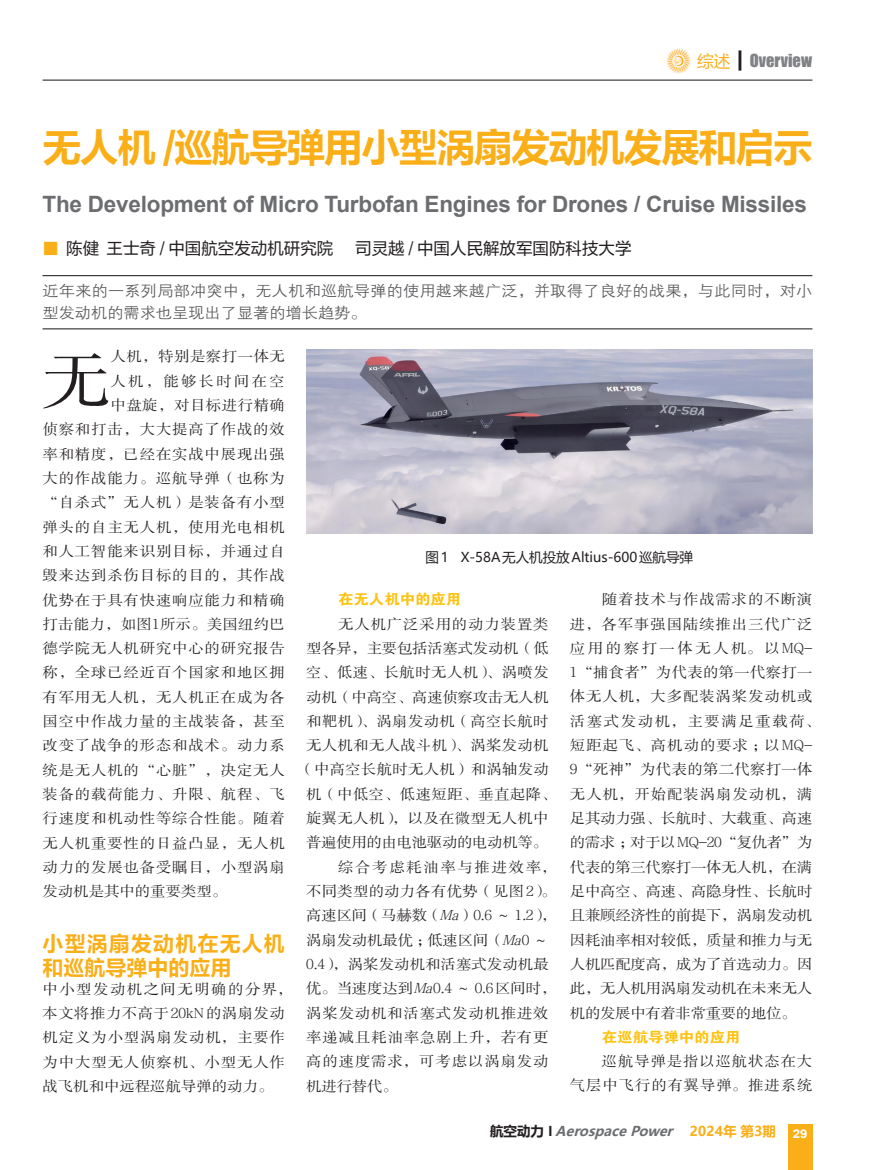
<style>
.page{position:relative;width:872px;height:1170px;background:#fff}
.page>*{position:absolute;margin:0;border:0;box-sizing:border-box;transform-origin:0 0}
.t1{font:62.85px "FZSSJW GB1 0";color:#231f20;scale:1.08 1}
.t2{font:39px "FZLTCHJW GB1 0";letter-spacing:-.04em;color:#faaf18}
.t3{font:700 22.5px "Arial";letter-spacing:-.01em;color:#6c6d70}
.t4{font:21px/24.3px "FZLTCHJW GB1 0";letter-spacing:.055em;color:#faaf18}
.t5{font:16.5px "FZLTHJW GB1 0";color:#231f20}
.t6{font:16.5px "Impact";color:#808285}
.t7{font:15px/22.5px "FZZDXJW GB1 0";letter-spacing:.01em;color:#57585a;scale:1.08 1}
.t8{font:14.25px/24.3px "FZSSJW GB1 0";letter-spacing:.055em;color:#231f20;scale:1.08 1}
.t9{font:14.25px/24.3px "FZSSJW GB1 0";letter-spacing:-.015em;color:#231f20;scale:1.08 1}
.t10{font:14.25px "FZSSJW GB1 0";letter-spacing:.015em;color:#231f20;scale:1.08 1}
.t11{font:14.25px "FZSSJW GB1 0";letter-spacing:.02em;color:#231f20;scale:1.08 1}
.t12{font:14.25px "FZSSJW GB1 0";letter-spacing:-.01em;color:#231f20;scale:1.08 1}
.t13{font:14.25px "FZSSJW GB1 0";letter-spacing:.035em;color:#231f20;scale:1.08 1}
.t14{font:14.25px "FZSSJW GB1 0";letter-spacing:.005em;color:#231f20;scale:1.08 1}
.t15{font:14.25px "FZDHTJW GB1 0";color:#fec210;scale:1.08 1}
.t16{font:14.25px "FZSSJW GB1 0";letter-spacing:.025em;color:#231f20;scale:1.08 1}
.t17{font:14.25px "FZSSJW GB1 0";letter-spacing:.03em;color:#231f20;scale:1.08 1}
.t18{font:14.25px "FZSSJW GB1 0";letter-spacing:-.02em;color:#231f20;scale:1.08 1}
.t19{font:14.25px "FZSSJW GB1 0";letter-spacing:.11em;color:#231f20;scale:1.08 1}
.t20{font:14.25px "FZSSJW GB1 0";color:#231f20;scale:1.08 1}
.t21{font:14.25px "FZSSJW GB1 0";letter-spacing:.15em;color:#231f20;scale:1.08 1}
.t22{font:italic 700 13.5px "Microsoft Ya Hei";color:#6c6d70}
.t23{font:13.5px "Microsoft Ya Hei";color:#231f20}
.s1{font-family:"Microsoft Ya Hei";color:#faaf18}
.s2{font-family:"Microsoft Ya Hei";color:#231f20}
.s3{color:#faaf18}
.s4{font-style:italic}
.s5{font-style:normal;color:#231f20}
.s6{font-style:normal;color:#faaf18}
</style>
<div class="page">
<div style="left:787px;top:1124px;width:25px;height:45px;background:#faaf18"></div>
<img style="left:666px;top:49px;width:24px;height:24px">
<hr style="left:43px;top:80px;width:769px;height:1px;background:#231f20">
<hr style="left:43px;top:275px;width:769px;height:1px;background:#231f20">
<hr style="left:43px;top:328px;width:769px;height:1px;background:#231f20">
<img style="left:306px;top:349px;width:506px;height:185px">
<p class="t6" style="left:697px;top:48px;width:116px"><span class="s1">综述</span> <span class="s2">┃</span> OVERVIEW</p>
<h2 class="t2" style="left:43px;top:126px;width:771px">无人机 /巡航导弹用小型涡扇发动机发展和启示</h2>
<h3 class="t3" style="left:43px;top:188px;width:766px">The Development of Micro Turbofan Engines for Drones / Cruise Missiles</h3>
<p class="t5" style="left:43px;top:239px;width:292px"><span class="s3">■</span> 陈健 王士奇 / 中国航空发动机研究院</p>
<p class="t5" style="left:355px;top:239px;width:278px">司灵越 / 中国人民解放军国防科技大学</p>
<p class="t7" style="left:43px;top:280px;width:714px">近年来的一系列局部冲突中，无人机和巡航导弹的使用越来越广泛，并取得了良好的战果，与此同时，对小型发动机的需求也呈现出了显著的增长趋势。</p>
<h1 class="t1" style="left:43px;top:348px;width:64px">无</h1>
<p class="t13" style="left:110px;top:349px;width:163px">人机，特别是察打一体无</p>
<p class="t21" style="left:110px;top:373px;width:163px">人机，能够长时间在空</p>
<p class="t13" style="left:110px;top:397px;width:163px">中盘旋，对目标进行精确</p>
<p class="t8" style="left:43px;top:417px;width:226px">侦察和打击，大大提高了作战的效</p>
<p class="t8" style="left:43px;top:442px;width:226px">率和精度，已经在实战中展现出强</p>
<p class="t8" style="left:43px;top:466px;width:226px">大的作战能力。巡航导弹（也称为</p>
<p class="t8" style="left:43px;top:490px;width:226px">“自杀式”无人机）是装备有小型</p>
<p class="t8" style="left:43px;top:515px;width:226px">弹头的自主无人机，使用光电相机</p>
<p class="t8" style="left:43px;top:539px;width:226px">和人工智能来识别目标，并通过自</p>
<p class="t8" style="left:43px;top:563px;width:226px">毁来达到杀伤目标的目的，其作战</p>
<p class="t8" style="left:43px;top:588px;width:226px">优势在于具有快速响应能力和精确</p>
<p class="t10" style="left:43px;top:616px;width:226px">打击能力，如图1所示。美国纽约巴</p>
<p class="t8" style="left:43px;top:636px;width:226px">德学院无人机研究中心的研究报告</p>
<p class="t8" style="left:43px;top:660px;width:226px">称，全球已经近百个国家和地区拥</p>
<p class="t8" style="left:43px;top:685px;width:226px">有军用无人机，无人机正在成为各</p>
<p class="t8" style="left:43px;top:709px;width:226px">国空中作战力量的主战装备，甚至</p>
<p class="t8" style="left:43px;top:733px;width:226px">改变了战争的形态和战术。动力系</p>
<p class="t8" style="left:43px;top:758px;width:226px">统是无人机的“心脏”，决定无人</p>
<p class="t8" style="left:43px;top:782px;width:226px">装备的载荷能力、升限、航程、飞</p>
<p class="t8" style="left:43px;top:806px;width:226px">行速度和机动性等综合性能。随着</p>
<p class="t8" style="left:43px;top:830px;width:226px">无人机重要性的日益凸显，无人机</p>
<p class="t8" style="left:43px;top:855px;width:226px">动力的发展也备受瞩目，小型涡扇</p>
<p class="t20" style="left:43px;top:883px;width:172px">发动机是其中的重要类型。</p>
<h3 class="t4" style="left:43px;top:932px;width:244px">小型涡扇发动机在无人机和巡航导弹中的应用</h3>
<p class="t8" style="left:43px;top:976px;width:233px">中小型发动机之间无明确的分界，本文将推力不高于20kN的涡扇发动机定义为小型涡扇发动机，主要作为中大型无人侦察机、小型无人作战飞机和中远程巡航导弹的动力。</p>
<p class="t23" style="left:425px;top:548px;width:269px">图1 X-58A无人机投放Altius-600巡航导弹</p>
<p class="t15" style="left:338px;top:591px;width:116px">在无人机中的应用</p>
<p class="t8" style="left:338px;top:612px;width:196px">无人机广泛采用的动力装置类</p>
<p class="t9" style="left:306px;top:636px;width:226px">型各异，主要包括活塞式发动机（低</p>
<p class="t16" style="left:306px;top:664px;width:226px">空、低速、长航时无人机）、涡喷发</p>
<p class="t9" style="left:306px;top:684px;width:226px">动机（中高空、高速侦察攻击无人机</p>
<p class="t11" style="left:306px;top:713px;width:226px">和靶机）、涡扇发动机（高空长航时</p>
<p class="t11" style="left:306px;top:737px;width:226px">无人机和无人战斗机）、涡桨发动机</p>
<p class="t10" style="left:298px;top:762px;width:233px">（中高空长航时无人机）和涡轴发动</p>
<p class="t17" style="left:306px;top:786px;width:233px">机（中低空、低速短距、垂直起降、</p>
<p class="t11" style="left:306px;top:810px;width:226px">旋翼无人机），以及在微型无人机中</p>
<p class="t18" style="left:306px;top:835px;width:225px">普遍使用的由电池驱动的电动机等。</p>
<p class="t19" style="left:338px;top:859px;width:204px">综合考虑耗油率与推进效率，</p>
<p class="t10" style="left:306px;top:883px;width:233px">不同类型的动力各有优势（见图2）。</p>
<p class="t8" style="left:306px;top:903px;width:233px">高速区间（马赫数（<span class="s4">Ma</span>）0.6 ～ 1.2），</p>
<p class="t12" style="left:306px;top:932px;width:226px">涡扇发动机最优；低速区间（<span class="s4">Ma</span>0 ～</p>
<p class="t14" style="left:306px;top:956px;width:226px">0.4），涡桨发动机和活塞式发动机最</p>
<p class="t12" style="left:306px;top:980px;width:233px">优。当速度达到<span class="s4">Ma</span>0.4 ～ 0.6区间时，</p>
<p class="t8" style="left:306px;top:1000px;width:226px">涡桨发动机和活塞式发动机推进效</p>
<p class="t8" style="left:306px;top:1025px;width:226px">率递减且耗油率急剧上升，若有更</p>
<p class="t8" style="left:306px;top:1049px;width:226px">高的速度需求，可考虑以涡扇发动</p>
<p class="t8" style="left:306px;top:1073px;width:86px">机进行替代。</p>
<p class="t9" style="left:570px;top:587px;width:233px;text-indent:32px">随着技术与作战需求的不断演进，各军事强国陆续推出三代广泛应用的察打一体无人机。以MQ-<br>1“捕食者”为代表的第一代察打一体无人机，大多配装涡桨发动机或活塞式发动机，主要满足重载荷、短距起飞、高机动的要求；以MQ-<br>9“死神”为代表的第二代察打一体无人机，开始配装涡扇发动机，满足其动力强、长航时、大载重、高速的需求；对于以MQ-20“复仇者”为代表的第三代察打一体无人机，在满足中高空、高速、高隐身性、长航时且兼顾经济性的前提下，涡扇发动机因耗油率相对较低，质量和推力与无人机匹配度高，成为了首选动力。因此，无人机用涡扇发动机在未来无人机的发展中有着非常重要的地位。</p>
<p class="t15" style="left:602px;top:1029px;width:130px">在巡航导弹中的应用</p>
<p class="t8" style="left:570px;top:1049px;width:226px;text-align:right">巡航导弹是指以巡航状态在大<br>气层中飞行的有翼导弹。推进系统</p>
<p class="t22" style="left:490px;top:1121px;width:319px"><span class="s5">航空动力 I</span> AerospacePower <span class="s6">2 0 2 4 年 第 3 期</span> <sub>2</sub> <sub>9</sub></p>
</div>
